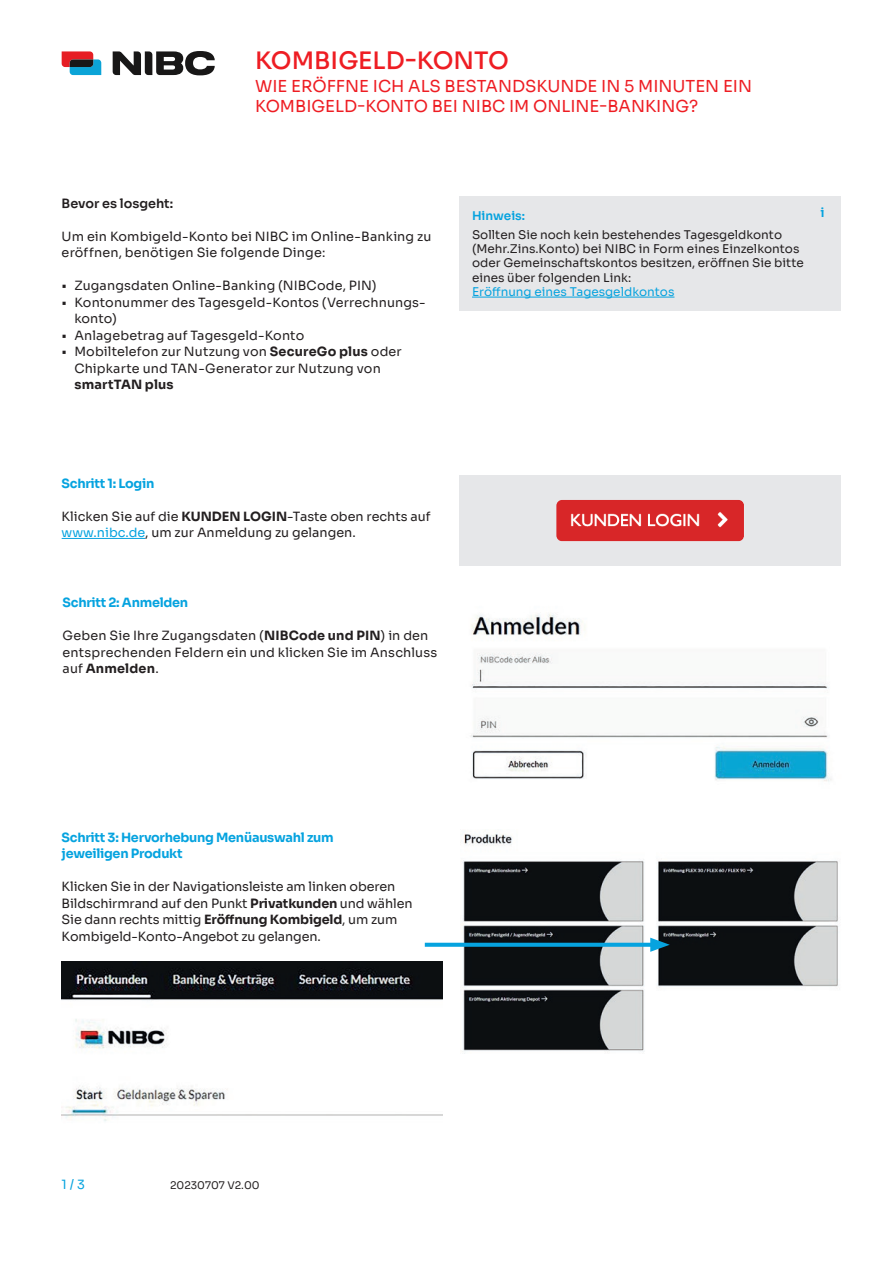
<style>
.page{position:relative;width:893px;height:1263px;background:#fff}
.page>*{position:absolute;margin:0;border:0;box-sizing:border-box;transform-origin:0 0}
.t1{font:500 24px "Sora";color:#ee1d23}
.t2{font:16.5px/19.5px "Sora";color:#ee1d23}
.t3{font:12.75px/16.5px "Sora";letter-spacing:.005em;color:#231f20}
.t4{font:700 12.75px/16.5px "Sora";letter-spacing:-.02em;color:#06a3df}
.t5{font:600 12.75px "Sora";color:#231f20}
.t6{font:700 12.75px "Sora";letter-spacing:.015em;color:#231f20}
.t7{font:12.75px "Sora";color:#06a3df}
.t8{font:600 12.75px "Sora";color:#06a3df}
.t9{font:12px/14.2px "Sora";color:#231f20}
.t10{font:12px "Sora";color:#06a3df}
.t11{font:600 12px "Sora";color:#06a3df}
.t12{font:10.5px "Sora";color:#231f20}
.s1{font-weight:700}
.s2{color:#06a3df}
</style>
<div class="page">
<svg style="left:113px;top:51px;width:102px;height:24px"></svg>
<svg style="left:62px;top:51px;width:39px;height:24px"></svg>
<div style="left:460px;top:475px;width:381px;height:91px;background:#e6e7e9"></div>
<hr style="left:62px;top:538px;width:83px;height:1px;background:#06a3df">
<img style="left:556px;top:500px;width:188px;height:41px">
<div style="left:459px;top:196px;width:382px;height:114px;background:#e6e7e9"></div>
<hr style="left:472px;top:297px;width:202px;height:1px;background:#06a3df">
<img style="left:470px;top:614px;width:362px;height:168px">
<img style="left:62px;top:961px;width:381px;height:160px">
<img style="left:460px;top:833px;width:379px;height:219px">
<svg style="left:425px;top:943px;width:225px;height:4px"></svg>
<svg style="left:650px;top:938px;width:20px;height:14px"></svg>
<h1 class="t1" style="left:255px;top:40px;width:255px">KOMBIGELD-KONTO</h1>
<p class="t2" style="left:255px;top:75px;width:498px">WIE ERÖFFNE ICH ALS BESTANDSKUNDE IN 5 MINUTEN EIN<br>KOMBIGELD-KONTO BEI NIBC IM ONLINE-BANKING?</p>
<p class="t5" style="left:62px;top:193px;width:113px">Bevor es losgeht:</p>
<p class="t3" style="left:62px;top:227px;width:371px">Um ein Kombigeld-Konto bei NIBC im Online-Banking zu eröffnen, benötigen Sie folgende Dinge:</p>
<p class="t3" style="left:62px;top:276px;width:317px">• Zugangsdaten Online-Banking (NIBCode, PIN)</p>
<p class="t3" style="left:74px;top:293px;width:353px;text-indent:-13px">• Kontonummer des Tagesgeld-Kontos (Verrechnungs&shy;konto)</p>
<p class="t3" style="left:62px;top:326px;width:244px">• Anlagebetrag auf Tagesgeld-Konto</p>
<p class="t3" style="left:74px;top:342px;width:329px;text-indent:-13px">• Mobiltelefon zur Nutzung von <span class="s1">SecureGo plus</span> oder<br>Chipkarte und TAN-Generator zur Nutzung von</p>
<p class="t6" style="left:74px;top:374px;width:101px">smartTAN plus</p>
<p class="t4" style="left:62px;top:474px;width:94px">Schritt 1: Login</p>
<p class="t3" style="left:62px;top:507px;width:371px">Klicken Sie auf die <span class="s1">KUNDEN LOGIN</span>-Taste oben rechts auf <span class="s2">www.nibc.de</span>, um zur Anmeldung zu gelangen.</p>
<p class="t4" style="left:63px;top:593px;width:127px">Schritt 2: Anmelden</p>
<p class="t3" style="left:63px;top:626px;width:376px">Geben Sie Ihre Zugangsdaten (<span class="s1">NIBCode und PIN</span>) in den entsprechenden Feldern ein und klicken Sie im Anschluss auf <span class="s1">Anmelden</span>.</p>
<p class="t11" style="left:472px;top:206px;width:55px">Hinweis:</p>
<p class="t9" style="left:472px;top:226px;width:333px">Sollten Sie noch kein bestehendes Tagesgeldkonto (Mehr.Zins.Konto) bei NIBC in Form eines Einzelkontos oder Gemeinschaftskontos besitzen, eröffnen Sie bitte eines über folgenden Link:</p>
<p class="t10" style="left:472px;top:282px;width:204px">Eröffnung eines Tagesgeldkontos</p>
<p class="t8" style="left:820px;top:202px;width:6px">i</p>
<p class="t4" style="left:62px;top:828px;width:274px">Schritt 3: Hervorhebung Menüauswahl zum jeweiligen Produkt</p>
<p class="t3" style="left:62px;top:877px;width:352px">Klicken Sie in der Navigationsleiste am linken oberen Bildschirmrand auf den Punkt <span class="s1">Privatkunden</span> und wählen Sie dann rechts mittig <span class="s1">Eröffnung Kombigeld</span>, um zum Kombigeld-Konto-Angebot zu gelangen.</p>
<p class="t7" style="left:62px;top:1174px;width:25px">1 / 3</p>
<p class="t12" style="left:170px;top:1177px;width:91px">20230707 V2.00</p>
</div>
